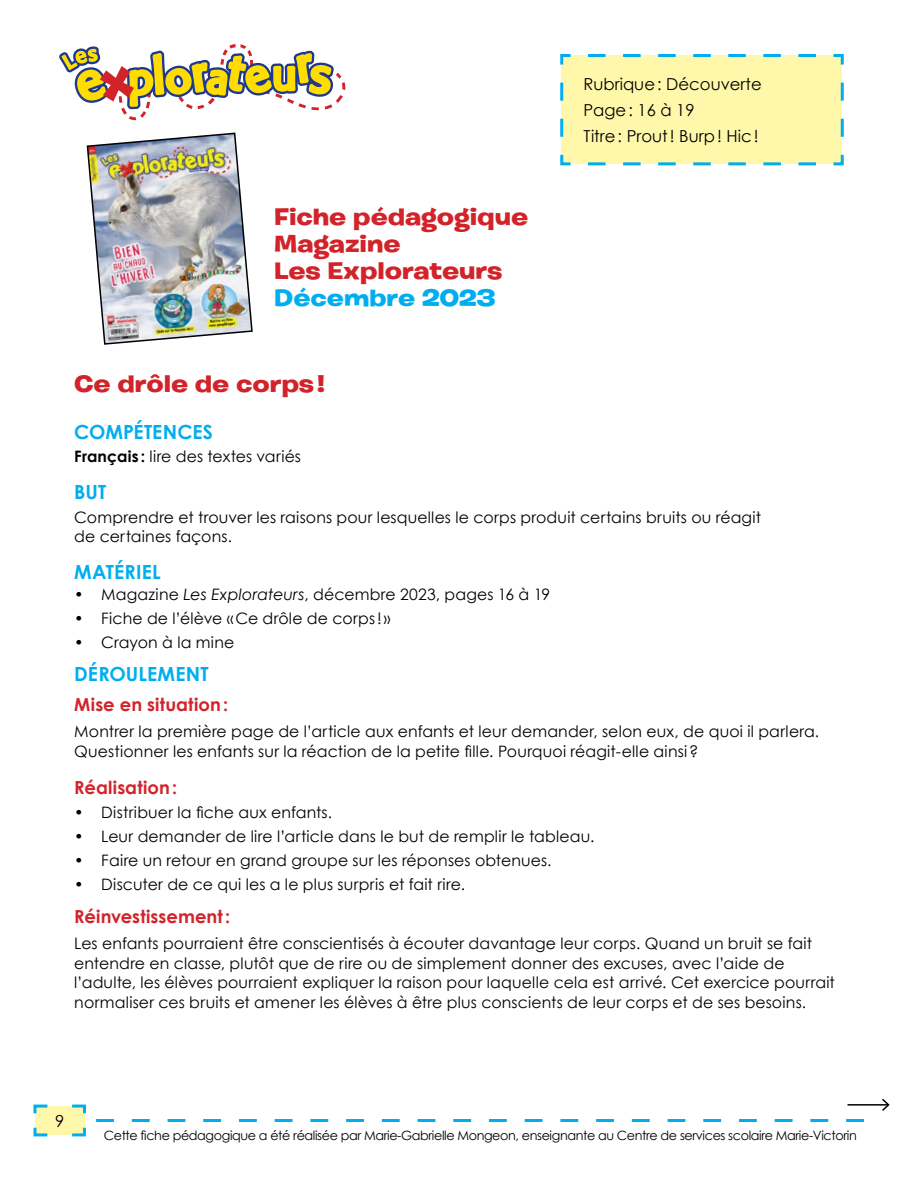
<style>
.page{position:relative;width:918px;height:1188px;background:#fff}
.page>*{position:absolute;margin:0;border:0;box-sizing:border-box;transform-origin:0 0}
.t1{font:700 24px/27px "Burbank Big Wide";color:#d2232a}
.t2{font:700 24px "Burbank Big Wide";color:#00aeef}
.t3{font:700 19.5px "Century Gothic";letter-spacing:.005em;color:#00aeef}
.t4{font:700 18px "Century Gothic";letter-spacing:.005em;color:#d2232a}
.t5{font:16.5px/26.2px "Century Gothic";color:#000}
.t6{font:15.75px/19.5px "Century Gothic";letter-spacing:.01em;color:#000}
.t7{font:12.75px "Century Gothic";letter-spacing:-.03em;color:#000}
.s1{font-weight:700}
.s2{font-style:italic}
</style>
<div class="page">
<img style="left:59px;top:44px;width:287px;height:301px">
<svg style="left:33px;top:1104px;width:53px;height:33px;background:#dceebc"></svg>
<svg style="left:96px;top:1119px;width:768px;height:3px"></svg>
<div style="left:560px;top:54px;width:284px;height:112px;background:#fff8aa"></div>
<hr style="left:848px;top:1104px;width:41px;height:2px;background:#000">
<svg style="left:880px;top:1098px;width:10px;height:13px"></svg>
<h1 class="t1" style="left:274px;top:204px;width:256px">Fiche pédagogique<br>Magazine<br>Les Explorateurs</h1>
<h1 class="t2" style="left:274px;top:283px;width:223px">Décembre 2023</h1>
<p class="t5" style="left:584px;top:70px;width:180px">Rubrique: Découverte<br>Page: 16 à 19<br>Titre: Prout! Burp! Hic!</p>
<h1 class="t1" style="left:74px;top:371px;width:252px">Ce drôle de corps!</h1>
<p class="t3" style="left:74px;top:420px;width:140px">COMPÉTENCES</p>
<p class="t6" style="left:74px;top:447px;width:228px"><span class="s1">Français :</span> lire des textes variés</p>
<p class="t3" style="left:74px;top:480px;width:34px">BUT</p>
<p class="t6" style="left:74px;top:507px;width:688px">Comprendre et trouver les raisons pour lesquelles le corps produit certains bruits ou réagit de certaines façons.</p>
<p class="t3" style="left:74px;top:560px;width:88px">MATÉRIEL</p>
<p class="t6" style="left:74px;top:584px;width:477px">• Magazine <span class="s2">Les Explorateurs</span>, décembre 2023, pages 16 à 19</p>
<p class="t6" style="left:74px;top:608px;width:318px">• Fiche de l’élève «Ce drôle de corps! »</p>
<p class="t6" style="left:74px;top:632px;width:162px">• Crayon à la mine</p>
<p class="t3" style="left:74px;top:662px;width:136px">DÉROULEMENT</p>
<p class="t4" style="left:74px;top:693px;width:155px">Mise en situation:</p>
<p class="t6" style="left:74px;top:722px;width:747px">Montrer la première page de l’article aux enfants et leur demander, selon eux, de quoi il parlera.<br>Questionner les enfants sur la réaction de la petite fille. Pourquoi réagit-elle ainsi?</p>
<p class="t4" style="left:74px;top:776px;width:104px">Réalisation:</p>
<p class="t6" style="left:74px;top:802px;width:259px">• Distribuer la fiche aux enfants.</p>
<p class="t6" style="left:74px;top:826px;width:522px">• Leur demander de lire l’article dans le but de remplir le tableau.</p>
<p class="t6" style="left:74px;top:850px;width:479px">• Faire un retour en grand groupe sur les réponses obtenues.</p>
<p class="t6" style="left:74px;top:874px;width:392px">• Discuter de ce qui les a le plus surpris et fait rire.</p>
<p class="t4" style="left:74px;top:905px;width:157px">Réinvestissement:</p>
<p class="t6" style="left:74px;top:934px;width:762px">Les enfants pourraient être conscientisés à écouter davantage leur corps. Quand un bruit se fait entendre en classe, plutôt que de rire ou de simplement donner des excuses, avec l’aide de l’adulte, les élèves pourraient expliquer la raison pour laquelle cela est arrivé. Cet exercice pourrait normaliser ces bruits et amener les élèves à être plus conscients de leur corps et de ses besoins.</p>
<p class="t5" style="left:55px;top:1107px;width:11px">9</p>
<p class="t7" style="left:104px;top:1128px;width:755px">Cette fiche pédagogique a été réalisée par Marie-Gabrielle Mongeon, enseignante au Centre de services scolaire Marie-Victorin</p>
</div>
